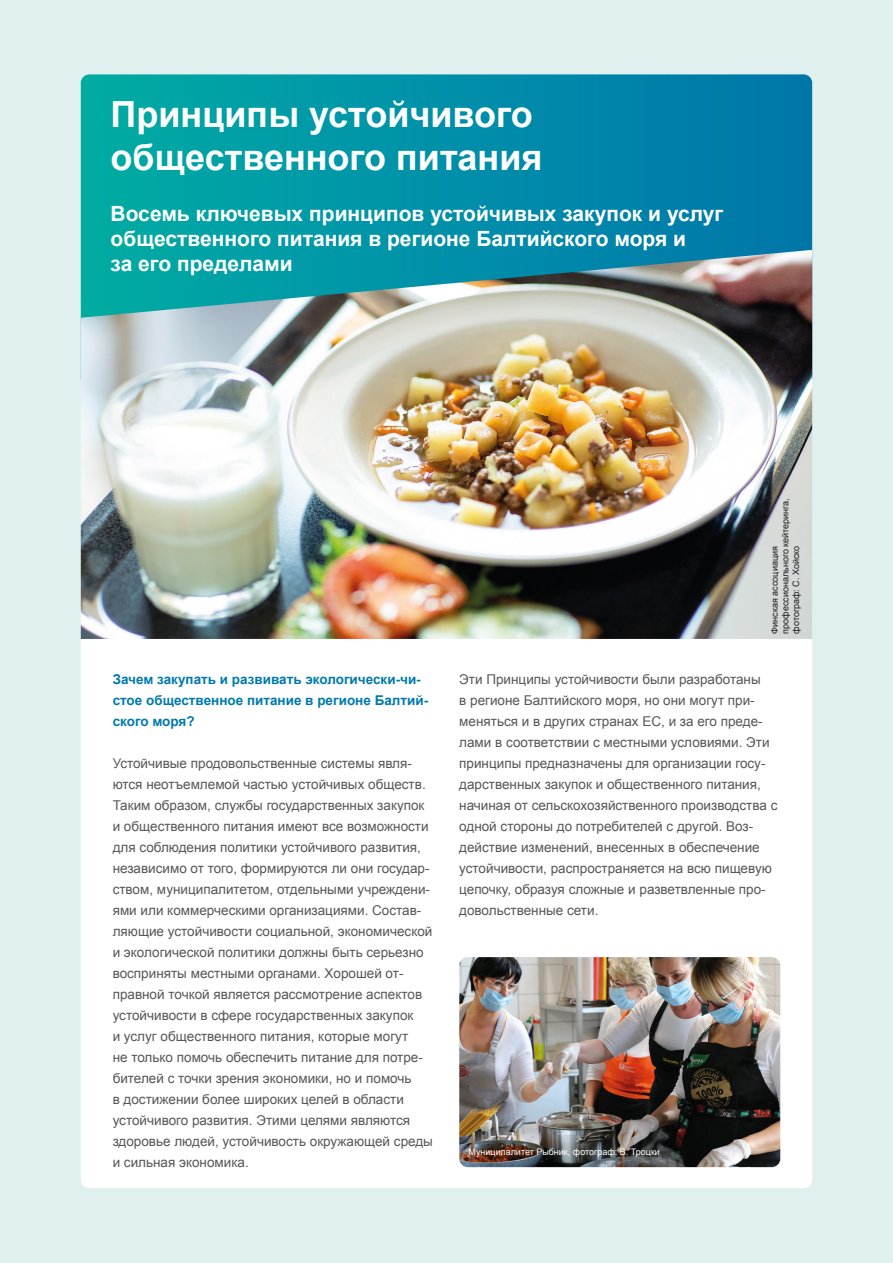
<style>
.page{position:relative;width:893px;height:1263px;background:#dff0ee}
.page>*{position:absolute;margin:0;border:0;box-sizing:border-box;transform-origin:0 0}
.t1{font:700 36px/43.2px "Arial";color:#fff}
.t2{font:700 21px/25.2px "Arial";color:#fff}
.t3{font:13.5px/21px "Arial";color:#575756}
.t4{font:700 13.5px/21px "Arial";color:#007aad}
.t5{font:9px/10.8px "Arial";color:#1d1d1b}
.t6{font:9px "Arial";color:#fff}
</style>
<div class="page">
<div style="left:81px;top:574px;width:731px;height:614px;background:#fff;border-radius:9px"></div>
<img style="left:459px;top:957px;width:321px;height:210px">
<svg style="left:81px;top:74px;width:731px;height:176px;background:#0090a7"></svg>
<img style="left:81px;top:250px;width:731px;height:389px">
<h1 class="t1" style="left:111px;top:94px;width:433px">Принципы устойчивого общественного питания</h1>
<h2 class="t2" style="left:111px;top:202px;width:614px">Восемь ключевых принципов устойчивых закупок и услуг общественного питания в регионе Балтийского моря и<br>за его пределами</h2>
<p class="t5" style="left:769px;top:634px;width:137px;rotate:-90deg">Финская ассоциация профессионального кейтеринга, фотограф: С. Хойско</p>
<p class="t4" style="left:113px;top:669px;width:317px">Зачем закупать и развивать экологически-чи&shy;стое общественное питание в регионе Балтий&shy;ского моря?</p>
<p class="t3" style="left:113px;top:753px;width:322px">Устойчивые продовольственные системы явля&shy;ются неотъемлемой частью устойчивых обществ.<br>Таким образом, службы государственных закупок и общественного питания имеют все возможности для соблюдения политики устойчивого развития, независимо от того, формируются ли они государ&shy;ством, муниципалитетом, отдельными учреждени&shy;ями или коммерческими организациями. Состав&shy;ляющие устойчивости социальной, экономической и экологической политики должны быть серьезно восприняты местными органами. Хорошей от&shy;правной точкой является рассмотрение аспектов устойчивости в сфере государственных закупок<br>и услуг общественного питания, которые могут<br>не только помочь обеспечить питание для потре&shy;бителей с точки зрения экономики, но и помочь<br>в достижении более широких целей в области устойчивого развития. Этими целями являются здоровье людей, устойчивость окружающей среды и сильная экономика.</p>
<p class="t3" style="left:459px;top:669px;width:320px">Эти Принципы устойчивости были разработаны<br>в регионе Балтийского моря, но они могут при&shy;меняться и в других странах ЕС, и за его преде&shy;лами в соответствии с местными условиями. Эти принципы предназначены для организации госу&shy;дарственных закупок и общественного питания, начиная от сельскохозяйственного производства с одной стороны до потребителей с другой. Воз&shy;действие изменений, внесенных в обеспечение устойчивости, распространяется на всю пищевую цепочку, образуя сложные и разветвленные про&shy;довольственные сети.</p>
<p class="t6" style="left:469px;top:1146px;width:193px">Муниципалитет Рыбник, фотограф: В. Троцки</p>
</div>
